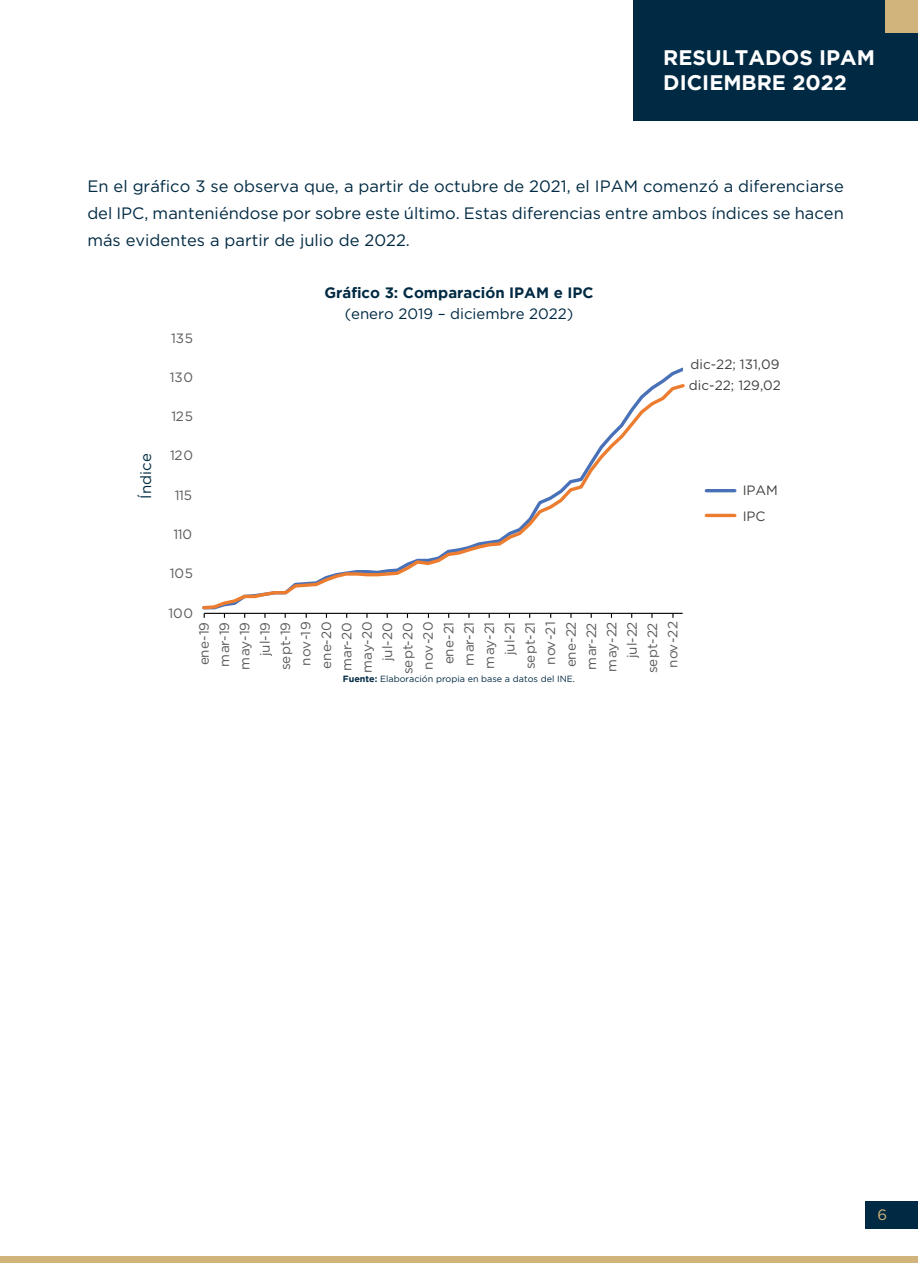
<style>
.page{position:relative;width:918px;height:1263px;background:#fff}
.page>*{position:absolute;margin:0;border:0;box-sizing:border-box;transform-origin:0 0}
.t1{font:700 21px/25.2px "Gotham";color:#fff}
.t2{font:16.5px/27px "Gotham";color:#002a43;text-align:justify}
.t3{font:15px "Gotham";color:#002a43}
.t4{font:700 15px "Gotham";color:#002a43}
.t5{font:15px "Gotham";color:#d0b47c}
.t6{font:13.5px/20.4px "Gotham";letter-spacing:-.025em;color:#595a5a;text-align:right}
.t7{font:13.5px/21px "Gotham";color:#414141}
.t8{font:9px "Gotham";color:#002a43}
.s1{font-weight:700}
</style>
<div class="page">
<div style="left:633px;top:0;width:285px;height:121px;background:#002a43"></div>
<div style="left:885px;top:0;width:33px;height:33px;background:#d0b47c"></div>
<div style="left:0;top:1257px;width:918px;height:6px;background:#d0b47c"></div>
<hr style="left:204px;top:613px;width:479px;height:1px;background:#000">
<svg style="left:202px;top:381px;width:483px;height:229px"></svg>
<hr style="left:706px;top:489px;width:29px;height:3px;background:#4971b8">
<hr style="left:706px;top:514px;width:29px;height:3px;background:#ec7d30">
<div style="left:865px;top:1201px;width:53px;height:28px;background:#002a43"></div>
<p class="t1" style="left:663px;top:44px;width:213px">RESULTADOS IPAM<br>DICIEMBRE 2022</p>
<p class="t2" style="left:87px;top:172px;width:758px">En el gráfico 3 se observa que, a partir de octubre de 2021, el IPAM comenzó a diferenciarse del IPC, manteniéndose por sobre este último. Estas diferencias entre ambos índices se hacen más evidentes a partir de julio de 2022.</p>
<p class="t4" style="left:324px;top:284px;width:271px">Gráfico 3: Comparación IPAM e IPC</p>
<p class="t3" style="left:345px;top:306px;width:230px">(enero 2019 – diciembre 2022)</p>
<p class="t7" style="left:689px;top:353px;width:94px">dic-22; 131,09 dic-22; 129,02</p>
<p class="t6" style="left:171px;top:327px;width:23px">135</p>
<p class="t6" style="left:170px;top:367px;width:25px">130</p>
<p class="t3" style="left:137px;top:498px;width:46px;rotate:-90deg">Índice</p>
<p class="t6" style="left:171px;top:406px;width:23px">125</p>
<p class="t6" style="left:170px;top:445px;width:25px">120</p>
<p class="t6" style="left:175px;top:485px;width:19px">115</p>
<p class="t6" style="left:173px;top:524px;width:20px">110</p>
<p class="t6" style="left:170px;top:563px;width:25px">105</p>
<p class="t6" style="left:169px;top:603px;width:26px">100</p>
<p class="t6" style="left:194px;top:674px;width:55px;rotate:-90deg">ene-19 mar-19 may-19 jul-19 sept-19 nov-19 ene-20 mar-20 may-20 jul-20 sept-20 nov-20 ene-21 mar-21 may-21 jul-21 sept-21 nov-21 ene-22 mar-22 may-22 jul-22 sept-22 nov-22</p>
<p class="t8" style="left:343px;top:674px;width:234px"><span class="s1">Fuente:</span> Elaboración propia en base a datos del INE.</p>
<p class="t7" style="left:743px;top:477px;width:37px;line-height:25.5px">IPAM<br>IPC</p>
<p class="t5" style="left:878px;top:1206px;width:11px">6</p>
</div>
